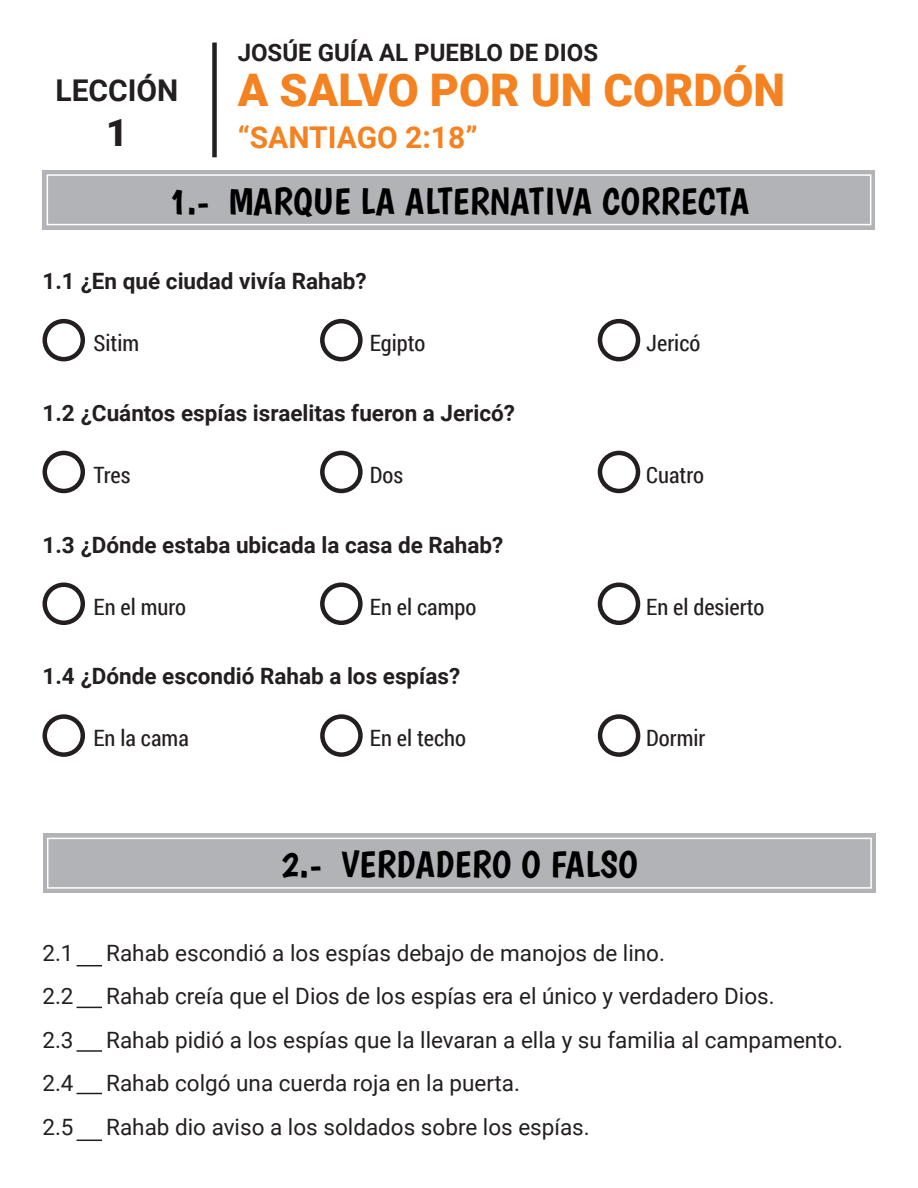
<style>
.page{position:relative;width:918px;height:1188px;background:#fff}
.page>*{position:absolute;margin:0;border:0;box-sizing:border-box;transform-origin:0 0}
.t1{font:900 45px "Roboto";color:#f58220}
.t2{font:37.5px "Boogaloo";letter-spacing:.01em;color:#000}
.t3{font:900 37.5px "Roboto";color:#231f20}
.t4{font:700 30px "Roboto";color:#f58220}
.t5{font:700 30px "Roboto";color:#231f20}
.t6{font:700 24px "Roboto";color:#231f20}
.t7{font:22.5px "Roboto";color:#231f20}
.t8{font:700 22.5px "Roboto";color:#231f20}
.t9{font:22.5px "Roboto Condensed";color:#231f20}
</style>
<div class="page">
<div style="left:43px;top:319px;width:42px;height:42px;border:4px solid #231f20;border-radius:50%"></div>
<svg style="left:322px;top:321px;width:38px;height:38px"></svg>
<div style="left:320px;top:319px;width:43px;height:42px;border:4px solid #231f20;border-radius:50%"></div>
<div style="left:598px;top:319px;width:42px;height:42px;border:4px solid #231f20;border-radius:50%"></div>
<div style="left:43px;top:451px;width:42px;height:42px;border:4px solid #231f20;border-radius:50%"></div>
<svg style="left:322px;top:453px;width:38px;height:38px"></svg>
<div style="left:320px;top:451px;width:43px;height:42px;border:4px solid #231f20;border-radius:50%"></div>
<div style="left:598px;top:451px;width:42px;height:42px;border:4px solid #231f20;border-radius:50%"></div>
<div style="left:43px;top:583px;width:42px;height:42px;border:4px solid #231f20;border-radius:50%"></div>
<svg style="left:322px;top:585px;width:38px;height:38px"></svg>
<div style="left:320px;top:583px;width:43px;height:42px;border:4px solid #231f20;border-radius:50%"></div>
<div style="left:598px;top:583px;width:42px;height:42px;border:4px solid #231f20;border-radius:50%"></div>
<svg style="left:45px;top:717px;width:38px;height:38px"></svg>
<div style="left:43px;top:714px;width:42px;height:43px;border:4px solid #231f20;border-radius:50%"></div>
<svg style="left:322px;top:717px;width:38px;height:38px"></svg>
<div style="left:320px;top:714px;width:43px;height:43px;border:4px solid #231f20;border-radius:50%"></div>
<svg style="left:600px;top:717px;width:38px;height:38px"></svg>
<div style="left:598px;top:714px;width:42px;height:43px;border:4px solid #231f20;border-radius:50%"></div>
<div style="left:43px;top:170px;width:832px;height:60px;background:#b2b3b7"></div>
<div style="left:47px;top:174px;width:824px;height:51px;border:2px solid #fff"></div>
<div style="left:43px;top:833px;width:833px;height:60px;background:#b2b3b7"></div>
<div style="left:47px;top:838px;width:825px;height:51px;border:2px solid #fff"></div>
<svg style="left:77px;top:965px;width:25px;height:1px"></svg>
<svg style="left:77px;top:1007px;width:25px;height:1px"></svg>
<svg style="left:77px;top:1093px;width:25px;height:1px"></svg>
<hr style="left:77px;top:1050px;width:25px;height:2px;background:#231f20">
<div style="left:212px;top:43px;width:5px;height:114px;background:#231f20"></div>
<svg style="left:77px;top:1140px;width:25px;height:1px"></svg>
<p class="t6" style="left:238px;top:35px;width:362px">JOSÚE GUÍA AL PUEBLO DE DIOS</p>
<h1 class="t1" style="left:238px;top:58px;width:549px">A SALVO POR UN CORDÓN</h1>
<h3 class="t4" style="left:238px;top:116px;width:241px">“SANTIAGO 2:18”</h3>
<h2 class="t2" style="left:169px;top:179px;width:582px">1.- MARQUE LA ALTERNATIVA CORRECTA</h2>
<h3 class="t5" style="left:55px;top:69px;width:125px">LECCIÓN</h3>
<h2 class="t3" style="left:106px;top:106px;width:23px">1</h2>
<p class="t8" style="left:43px;top:265px;width:326px">1.1 ¿En qué ciudad vivía Rahab?</p>
<p class="t9" style="left:94px;top:327px;width:47px">Sitim</p>
<p class="t9" style="left:370px;top:327px;width:57px">Egipto</p>
<p class="t9" style="left:646px;top:327px;width:56px">Jericó</p>
<p class="t8" style="left:43px;top:397px;width:474px">1.2 ¿Cuántos espías israelitas fueron a Jericó?</p>
<p class="t9" style="left:94px;top:459px;width:39px">Tres</p>
<p class="t9" style="left:370px;top:459px;width:35px">Dos</p>
<p class="t9" style="left:646px;top:459px;width:59px">Cuatro</p>
<p class="t8" style="left:42px;top:529px;width:462px">1.3 ¿Dónde estaba ubicada la casa de Rahab?</p>
<p class="t9" style="left:94px;top:591px;width:94px">En el muro</p>
<p class="t9" style="left:370px;top:591px;width:108px">En el campo</p>
<p class="t9" style="left:646px;top:591px;width:120px">En el desierto</p>
<p class="t8" style="left:42px;top:661px;width:419px">1.4 ¿Dónde escondió Rahab a los espías?</p>
<p class="t9" style="left:93px;top:723px;width:97px">En la cama</p>
<p class="t9" style="left:370px;top:723px;width:98px">En el techo</p>
<p class="t9" style="left:646px;top:723px;width:61px">Dormir</p>
<h2 class="t2" style="left:281px;top:842px;width:358px">2.- VERDADERO O FALSO</h2>
<p class="t7" style="left:42px;top:937px;width:33px">2.1</p>
<p class="t7" style="left:106px;top:937px;width:560px">Rahab escondió a los espías debajo de manojos de lino.</p>
<p class="t7" style="left:42px;top:981px;width:33px">2.2</p>
<p class="t7" style="left:106px;top:981px;width:670px">Rahab creía que el Dios de los espías era el único y verdadero Dios.</p>
<p class="t7" style="left:42px;top:1024px;width:33px">2.3</p>
<p class="t7" style="left:106px;top:1024px;width:738px">Rahab pidió a los espías que la llevaran a ella y su familia al campamento.</p>
<p class="t7" style="left:42px;top:1068px;width:33px">2.4</p>
<p class="t7" style="left:106px;top:1068px;width:415px">Rahab colgó una cuerda roja en la puerta.</p>
<p class="t7" style="left:42px;top:1111px;width:33px">2.5</p>
<p class="t7" style="left:106px;top:1111px;width:485px">Rahab dio aviso a los soldados sobre los espías.</p>
</div>
